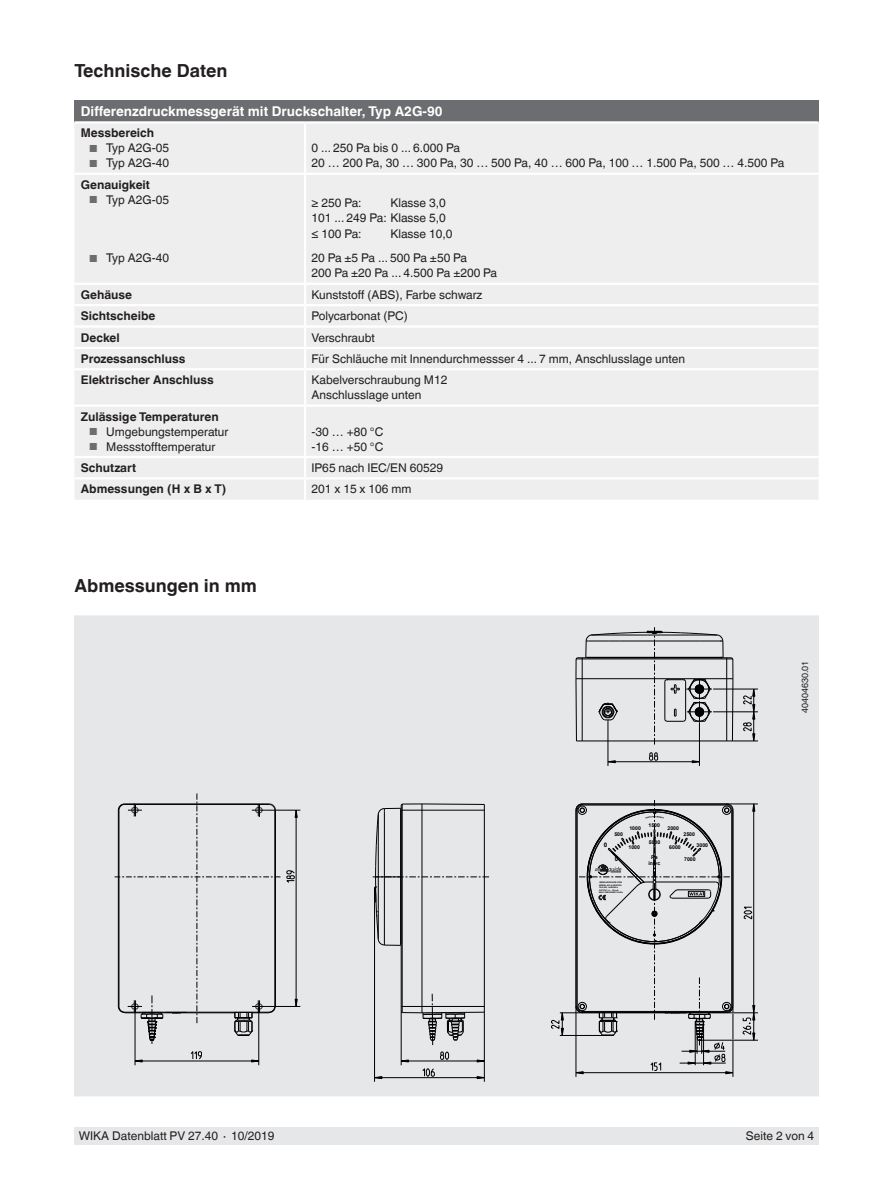
<style>
.page{position:relative;width:893px;height:1188px;background:#fff}
.page>*{position:absolute;margin:0;border:0;box-sizing:border-box;transform-origin:0 0}
.t1{font:700 18px "Helvetica World";color:#231f20}
.t2{font:700 13.5px "Helvetica World";color:#fff}
.t3{font:12px/15px "Helvetica World";color:#231f20}
.t4{font:700 12px "Helvetica World";color:#231f20}
.t5{font:9px "Helvetica World";color:#231f20}
.t6{font:700 6.15px "Arial";color:#000}
.t7{font:700 5.25px/6.1px "Arial";color:#000;text-align:center}
.t8{font:700 1.95px/2.5px "Arial";color:#000}
.s1{font-size:10.2px;color:#6c6d70}
</style>
<div class="page">
<div style="left:74px;top:1128px;width:745px;height:17px;background:#e6e7e9"></div>
<div style="left:74px;top:616px;width:745px;height:480px;background:#e6e7e9"></div>
<div style="left:74px;top:100px;width:745px;height:22px;background:#6c6d70"></div>
<div style="left:75px;top:124px;width:743px;height:376px;background:#eeeeef"></div>
<hr style="left:74px;top:283px;width:231px;height:2px;background:#fff">
<hr style="left:74px;top:304px;width:231px;height:2px;background:#fff">
<hr style="left:74px;top:325px;width:231px;height:3px;background:#fff">
<hr style="left:74px;top:347px;width:231px;height:2px;background:#fff">
<hr style="left:74px;top:368px;width:231px;height:2px;background:#fff">
<hr style="left:74px;top:405px;width:231px;height:2px;background:#fff">
<hr style="left:74px;top:456px;width:231px;height:2px;background:#fff">
<hr style="left:74px;top:477px;width:231px;height:3px;background:#fff">
<hr style="left:304px;top:480px;width:2px;height:20px;background:#fff">
<hr style="left:305px;top:456px;width:514px;height:2px;background:#fff">
<svg style="left:304px;top:458px;width:2px;height:19px"></svg>
<hr style="left:305px;top:477px;width:514px;height:3px;background:#fff">
<svg style="left:304px;top:285px;width:2px;height:83px"></svg>
<hr style="left:305px;top:368px;width:514px;height:2px;background:#fff">
<hr style="left:305px;top:405px;width:514px;height:2px;background:#fff">
<hr style="left:304px;top:407px;width:2px;height:49px;background:#fff">
<hr style="left:305px;top:121px;width:514px;height:3px;background:#fff">
<hr style="left:74px;top:121px;width:231px;height:3px;background:#fff">
<hr style="left:304px;top:124px;width:2px;height:49px;background:#fff">
<hr style="left:74px;top:173px;width:231px;height:2px;background:#fff">
<hr style="left:305px;top:173px;width:514px;height:2px;background:#fff">
<hr style="left:304px;top:175px;width:2px;height:72px;background:#fff">
<hr style="left:304px;top:247px;width:2px;height:36px;background:#fff">
<hr style="left:305px;top:283px;width:514px;height:2px;background:#fff">
<hr style="left:305px;top:304px;width:514px;height:2px;background:#fff">
<hr style="left:305px;top:325px;width:514px;height:3px;background:#fff">
<hr style="left:305px;top:347px;width:514px;height:2px;background:#fff">
<hr style="left:304px;top:370px;width:2px;height:35px;background:#fff">
<svg style="left:440px;top:1052px;width:9px;height:8px"></svg>
<svg style="left:422px;top:1068px;width:13px;height:9px"></svg>
<svg style="left:375px;top:1076px;width:7px;height:3px"></svg>
<svg style="left:477px;top:1076px;width:7px;height:3px"></svg>
<svg style="left:743px;top:907px;width:9px;height:13px"></svg>
<svg style="left:752px;top:805px;width:3px;height:7px"></svg>
<svg style="left:286px;top:870px;width:9px;height:13px"></svg>
<svg style="left:295px;top:999px;width:3px;height:7px"></svg>
<svg style="left:295px;top:811px;width:3px;height:7px"></svg>
<svg style="left:743px;top:1005px;width:12px;height:35px"></svg>
<svg style="left:191px;top:1051px;width:11px;height:9px"></svg>
<svg style="left:649px;top:752px;width:9px;height:9px"></svg>
<svg style="left:692px;top:760px;width:7px;height:3px"></svg>
<svg style="left:607px;top:760px;width:9px;height:3px"></svg>
<hr style="left:699px;top:1040px;width:59px;height:1px;background:#000">
<hr style="left:727px;top:1013px;width:31px;height:1px;background:#000">
<hr style="left:576px;top:1036px;width:1px;height:41px;background:#000">
<hr style="left:733px;top:1041px;width:1px;height:36px;background:#000">
<hr style="left:753px;top:804px;width:1px;height:236px;background:#000">
<hr style="left:727px;top:804px;width:31px;height:1px;background:#000">
<hr style="left:375px;top:1077px;width:109px;height:1px;background:#000">
<hr style="left:401px;top:1061px;width:83px;height:1px;background:#000">
<hr style="left:374px;top:902px;width:1px;height:180px;background:#000">
<hr style="left:401px;top:1011px;width:1px;height:54px;background:#000">
<hr style="left:484px;top:1012px;width:1px;height:70px;background:#000">
<hr style="left:582px;top:658px;width:1px;height:83px;background:#000">
<hr style="left:608px;top:761px;width:91px;height:1px;background:#000">
<hr style="left:608px;top:721px;width:1px;height:45px;background:#000">
<hr style="left:713px;top:712px;width:45px;height:1px;background:#000">
<hr style="left:713px;top:689px;width:45px;height:1px;background:#000">
<hr style="left:699px;top:723px;width:1px;height:43px;background:#000">
<hr style="left:726px;top:658px;width:1px;height:83px;background:#000">
<hr style="left:135px;top:1061px;width:124px;height:1px;background:#000">
<hr style="left:266px;top:1006px;width:34px;height:1px;background:#000">
<hr style="left:135px;top:1006px;width:1px;height:59px;background:#000">
<hr style="left:258px;top:1006px;width:1px;height:59px;background:#000">
<hr style="left:296px;top:810px;width:1px;height:196px;background:#000">
<hr style="left:266px;top:810px;width:34px;height:1px;background:#000">
<hr style="left:401px;top:805px;width:1px;height:206px;background:#000">
<hr style="left:402px;top:804px;width:1px;height:209px;background:#000">
<hr style="left:421px;top:804px;width:1px;height:209px;background:#000">
<hr style="left:484px;top:804px;width:1px;height:208px;background:#000">
<svg style="left:575px;top:679px;width:2px;height:63px"></svg>
<hr style="left:575px;top:659px;width:2px;height:20px;background:#000">
<hr style="left:576px;top:740px;width:156px;height:1px;background:#000">
<hr style="left:576px;top:678px;width:157px;height:1px;background:#000">
<hr style="left:576px;top:658px;width:157px;height:1px;background:#000">
<hr style="left:577px;top:657px;width:155px;height:1px;background:#000">
<svg style="left:730px;top:657px;width:28px;height:85px"></svg>
<svg style="left:400px;top:994px;width:85px;height:51px"></svg>
<svg style="left:373px;top:803px;width:116px;height:143px"></svg>
<svg style="left:585px;top:627px;width:139px;height:118px"></svg>
<svg style="left:115px;top:793px;width:165px;height:251px"></svg>
<svg style="left:551px;top:800px;width:183px;height:274px"></svg>
<h1 class="t1" style="left:74px;top:60px;width:155px">Technische Daten</h1>
<p class="t2" style="left:81px;top:104px;width:363px">Differenzdruckmessgerät mit Druckschalter, Typ A2G-90</p>
<p class="t4" style="left:81px;top:126px;width:75px">Messbereich</p>
<p class="t3" style="left:89px;top:141px;width:81px"><span class="s1">■</span> Typ A2G-05</p>
<p class="t3" style="left:89px;top:156px;width:81px"><span class="s1">■</span> Typ A2G-40</p>
<p class="t3" style="left:311px;top:141px;width:474px">0 ... 250 Pa bis 0 ... 6.000 Pa<br>20 … 200 Pa, 30 … 300 Pa, 30 … 500 Pa, 40 … 600 Pa, 100 … 1.500 Pa, 500 … 4.500 Pa</p>
<p class="t4" style="left:81px;top:178px;width:71px">Genauigkeit</p>
<p class="t3" style="left:89px;top:192px;width:81px"><span class="s1">■</span> Typ A2G-05</p>
<p class="t3" style="left:311px;top:195px;width:52px">≥ 250 Pa:</p>
<p class="t3" style="left:311px;top:195px;width:136px;line-height:15.5px;text-align:justify;text-indent:79px">Klasse 3,0<br>101 ... 249 Pa: Klasse 5,0 ≤ 100 Pa:</p>
<p class="t3" style="left:390px;top:226px;width:64px">Klasse 10,0</p>
<p class="t3" style="left:89px;top:251px;width:81px"><span class="s1">■</span> Typ A2G-40</p>
<p class="t3" style="left:311px;top:251px;width:187px">20 Pa ±5 Pa ... 500 Pa ±50 Pa<br>200 Pa ±20 Pa ... 4.500 Pa ±200 Pa</p>
<p class="t4" style="left:81px;top:288px;width:53px">Gehäuse</p>
<p class="t3" style="left:311px;top:287px;width:172px">Kunststoff (ABS), Farbe schwarz</p>
<p class="t4" style="left:81px;top:309px;width:76px">Sichtscheibe</p>
<p class="t3" style="left:311px;top:309px;width:98px">Polycarbonat (PC)</p>
<p class="t4" style="left:81px;top:330px;width:40px">Deckel</p>
<p class="t3" style="left:311px;top:330px;width:65px">Verschraubt</p>
<p class="t4" style="left:81px;top:352px;width:106px">Prozessanschluss</p>
<p class="t3" style="left:311px;top:351px;width:375px">Für Schläuche mit Innendurchmessser 4 ... 7 mm, Anschlusslage unten</p>
<p class="t4" style="left:81px;top:373px;width:134px">Elektrischer Anschluss</p>
<p class="t3" style="left:311px;top:373px;width:137px">Kabelverschraubung M12<br>Anschlusslage unten</p>
<p class="t4" style="left:81px;top:409px;width:139px">Zulässige Temperaturen</p>
<p class="t3" style="left:89px;top:424px;width:141px"><span class="s1">■</span> Umgebungstemperatur</p>
<p class="t3" style="left:89px;top:439px;width:128px"><span class="s1">■</span> Messstofftemperatur</p>
<p class="t3" style="left:311px;top:424px;width:73px">-30 … +80 °C -16 … +50 °C</p>
<p class="t4" style="left:81px;top:461px;width:57px">Schutzart</p>
<p class="t3" style="left:311px;top:460px;width:133px">IP65 nach IEC/EN 60529</p>
<p class="t4" style="left:81px;top:482px;width:147px">Abmessungen (H x B x T)</p>
<p class="t3" style="left:311px;top:482px;width:101px">201 x 15 x 106 mm</p>
<h1 class="t1" style="left:74px;top:576px;width:184px">Abmessungen in mm</h1>
<p class="t5" style="left:800px;top:713px;width:54px;rotate:-90deg">40404630.01</p>
<p class="t7" style="left:629px;top:825px;width:13px">1000</p>
<p class="t7" style="left:648px;top:823px;width:13px">1500</p>
<p class="t7" style="left:667px;top:825px;width:13px">2000</p>
<p class="t7" style="left:614px;top:832px;width:10px">500</p>
<p class="t7" style="left:683px;top:832px;width:13px">2500</p>
<p class="t6" style="left:604px;top:841px;width:5px">0</p>
<p class="t7" style="left:628px;top:844px;width:13px">1000</p>
<p class="t7" style="left:649px;top:839px;width:13px">5000</p>
<p class="t7" style="left:669px;top:844px;width:13px">6000</p>
<p class="t7" style="left:697px;top:842px;width:13px">3000</p>
<p class="t6" style="left:615px;top:855px;width:5px">0</p>
<p class="t7" style="left:648px;top:854px;width:13px">Pa in/vc</p>
<p class="t7" style="left:684px;top:856px;width:13px">7000</p>
<p class="t8" style="left:599px;top:881px;width:25px">WWW.AIR2GUIDE.COM<br>SERIAL-NO. A1B2C3D4<br>TAG-NO. 1a2B34Cd<br>OUTPUT: 4 ... 20 mA<br>MAX. PRESSURE 20 kPa</p>
<p class="t3" style="left:79px;top:1129px;width:197px">WIKA Datenblatt PV 27.40 ∙ 10/2019</p>
<p class="t3" style="left:746px;top:1129px;width:70px">Seite 2 von 4</p>
</div>
